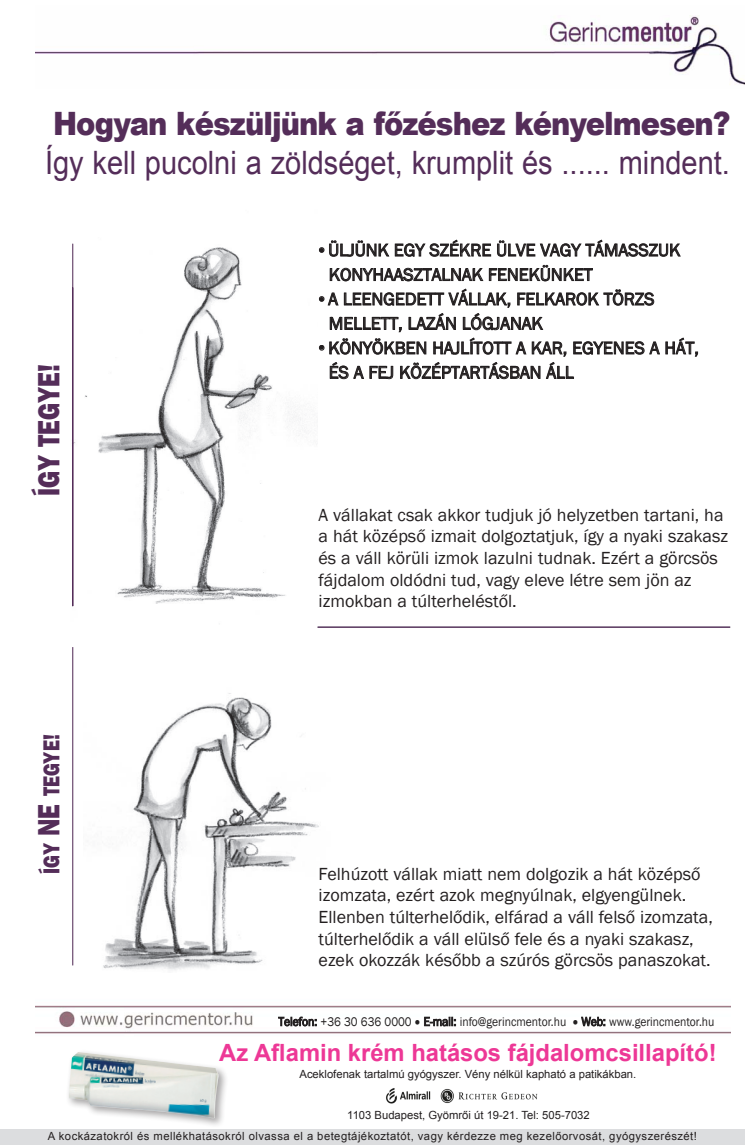
<style>
.page{position:relative;width:745px;height:1145px;background:#fff}
.page>*{position:absolute;margin:0;border:0;box-sizing:border-box;transform-origin:0 0}
.t1{font:32.25px/39px "Arial";color:#542d59;scale:.9 1}
.t2{font:800 30.88px "Franklin Gothic";color:#542d59;scale:.8 1}
.t3{font:700 23.75px "Arial";color:#ed3896}
.t4{font:800 23.12px "Franklin Gothic";color:#542d59;scale:.8 1}
.t5{font:18px/21.6px "Franklin Gothic";color:#231f20}
.t6{font:12.88px "Franklin Gothic";color:#231f20;scale:.9 1}
.t7{font:11.25px "Arial";letter-spacing:.04em;color:#231f20}
.t8{font:11.25px "Arial";color:#231f20}
.s1{font-weight:900}
.s2{font-size:30.88px}
</style>
<div class="page">
<img style="left:103px;top:693px;width:216px;height:277px">
<img style="left:72px;top:243px;width:229px;height:364px">
<img style="left:36px;top:15px;width:708px;height:70px">
<img style="left:36px;top:1005px;width:694px;height:29px">
<svg style="left:319px;top:239px;width:361px;height:18px"></svg>
<svg style="left:329px;top:265px;width:263px;height:16px"></svg>
<svg style="left:665px;top:337px;width:32px;height:20px"></svg>
<svg style="left:319px;top:288px;width:340px;height:91px"></svg>
<hr style="left:317px;top:626px;width:412px;height:2px;background:#542d59">
<hr style="left:72px;top:647px;width:1px;height:318px;background:#542d59">
<hr style="left:72px;top:244px;width:1px;height:362px;background:#542d59">
<svg style="left:278px;top:1016px;width:38px;height:10px"></svg>
<svg style="left:424px;top:1016px;width:31px;height:10px"></svg>
<svg style="left:580px;top:1016px;width:24px;height:10px"></svg>
<div style="left:0;top:1129px;width:744px;height:15px;background:#dcdddf"></div>
<div style="left:65px;top:1048px;width:197px;height:96px;background:#231f20;opacity:.4"></div>
<img style="left:69px;top:1052px;width:149px;height:66px">
<img style="left:386px;top:1088px;width:45px;height:16px">
<img style="left:440px;top:1089px;width:98px;height:14px">
<p class="t1" style="left:45px;top:104px;width:762px"><span class="s1">Hogyan készüljünk a főzéshez kényelmesen?<br></span>Így kell pucolni a zöldséget, krumplit és ...... mindent.</p>
<p class="t2" style="left:31px;top:495px;width:166px;rotate:-90deg">ÍGY TEGYE!</p>
<p class="t4" style="left:38px;top:873px;width:176px;rotate:-90deg">ÍGY <span class="s2">NE</span> TEGYE!</p>
<p class="t5" style="left:328px;top:238px;width:353px;line-height:24.5px;text-indent:-10px">• ÜLJÜNK EGY SZÉKRE ÜLVE VAGY TÁMASSZUK<br>KONYHAASZTALNAK FENEKÜNKET</p>
<p class="t5" style="left:328px;top:287px;width:327px;line-height:24.5px;text-indent:-10px">• A LEENGEDETT VÁLLAK, FELKAROK TÖRZS<br>MELLETT, LAZÁN LÓGJANAK</p>
<p class="t5" style="left:328px;top:336px;width:371px;line-height:24.5px;text-indent:-10px">• KÖNYÖKBEN HAJLÍTOTT A KAR, EGYENES A HÁT,<br>ÉS A FEJ KÖZÉPTARTÁSBAN ÁLL</p>
<p class="t5" style="left:318px;top:504px;width:410px">A vállakat csak akkor tudjuk jó helyzetben tartani, ha a hát középső izmait dolgoztatjuk, így a nyaki szakasz és a váll körüli izmok lazulni tudnak. Ezért a görcsös fájdalom oldódni tud, vagy eleve létre sem jön az izmokban a túlterheléstől.</p>
<p class="t5" style="left:318px;top:863px;width:395px">Felhúzott vállak miatt nem dolgozik a hát középső izomzata, ezért azok megnyúlnak, elgyengülnek.<br>Ellenben túlterhelődik, elfárad a váll felső izomzata, túlterhelődik a váll elülső fele és a nyaki szakasz, ezek okozzák később a szúrós görcsös panaszokat.</p>
<p class="t6" style="left:278px;top:1013px;width:485px">Telefon: +36 30 636 0000 • E-mail: info@gerincmentor.hu • Web: www.gerincmentor.hu</p>
<p class="t3" style="left:219px;top:1036px;width:498px">Az Aflamin krém hatásos fájdalomcsillapító!</p>
<p class="t8" style="left:299px;top:1066px;width:338px">Aceklofenak tartalmú gyógyszer. Vény nélkül kapható a patikákban.</p>
<p class="t8" style="left:347px;top:1107px;width:244px">1103 Budapest, Gyömrői út 19-21. Tel: 505-7032</p>
<p class="t7" style="left:48px;top:1128px;width:650px">A kockázatokról és mellékhatásokról olvassa el a betegtájékoztatót, vagy kérdezze meg kezelőorvosát, gyógyszerészét!</p>
</div>
